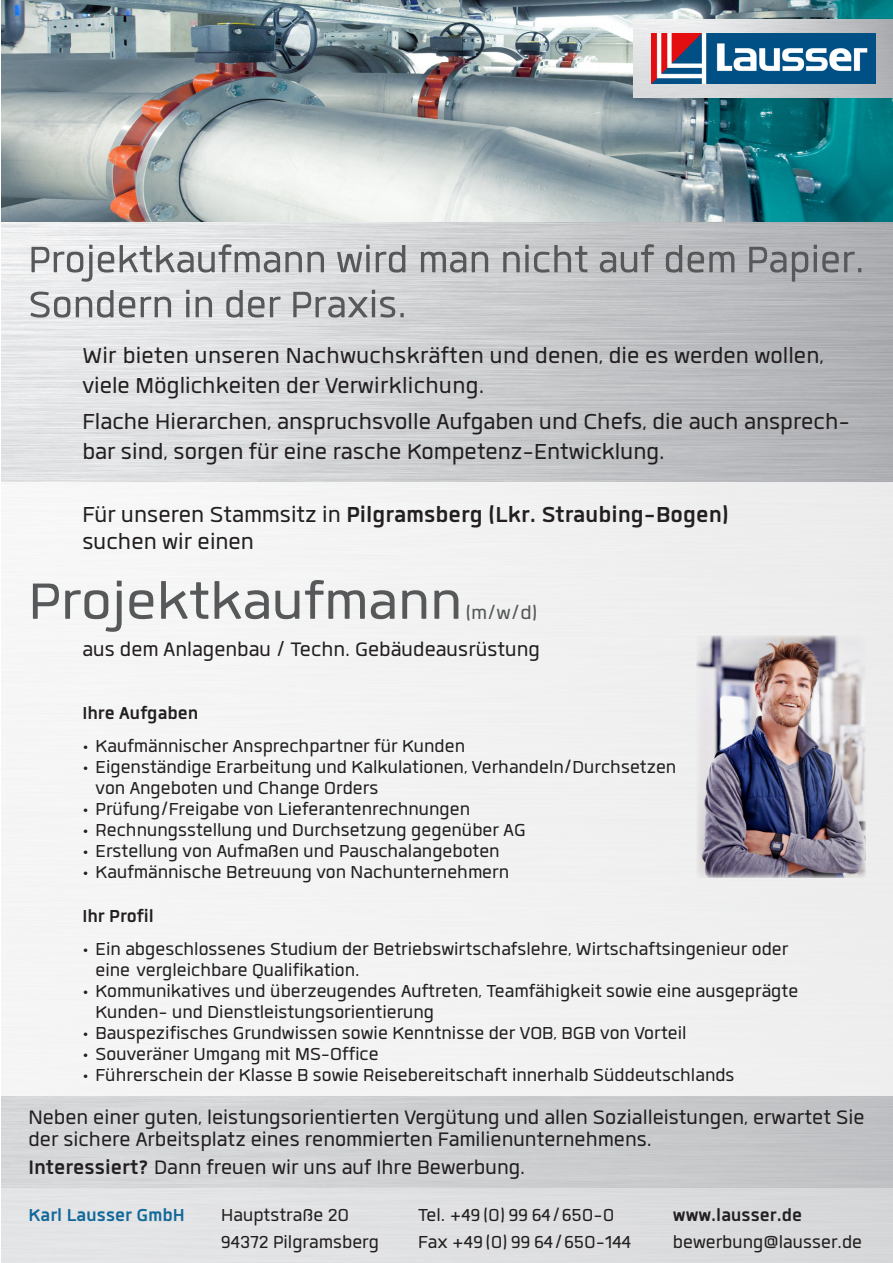
<style>
.page{position:relative;width:893px;height:1263px;background:#fff}
.page>*{position:absolute;margin:0;border:0;box-sizing:border-box;transform-origin:0 0}
.Stellenname_bei_weni{font:70.5px "Quan";color:#57585a;scale:1.05 1}
.Headline_A5_4c{font:51px/45px "Quan";color:#57585a}
.Fließtext{font:30px/30px "Quan";color:#231f20}
.Fließtext-2{font:700 30px "Quan";color:#231f20}
.Fließtext-3{font:27px/22px "Quan";color:#231f20}
.Subheadline_Stellenn{font:27px "Quan";color:#231f20}
.Stellenname_bei_weni-2{font:25.5px "Quan";color:#57585a;scale:1.05 1}
.Fließtext-4{font:24px "Quan";color:#231f20}
.Fusszeile{font:24px "Quan";color:#231f20}
.Fließtext-5{font:700 24px "Quan";color:#231f20}
.Fusszeile-2{font:700 24px "Quan";color:#116999}
.Fusszeile-3{font:700 24px "Quan";color:#231f20}
.s1{font-weight:400}
.s2{font-weight:700}
</style>
<div class="page">
<img style="left:1px;top:0;width:892px;height:222px">
<div style="left:1px;top:483px;width:892px;height:613px;background:#f2f3f3"></div>
<img style="left:697px;top:635px;width:169px;height:243px">
<div style="left:0;top:1188px;width:893px;height:75px;background:#dfe0e1"></div>
<img style="left:633px;top:19px;width:260px;height:79px">
<img style="left:651px;top:33px;width:224px;height:50px">
<p class="Headline_A5_4c" style="left:28px;top:236px;width:837px">Projektkaufmann wird man nicht auf dem Papier.<br>Sondern in der Praxis.</p>
<p class="Fließtext" style="left:82px;top:340px;width:743px">Wir bieten unseren Nachwuchskräften und denen, die es werden wollen, viele Möglichkeiten der Verwirklichung.</p>
<p class="Fließtext" style="left:82px;top:406px;width:769px">Flache Hierarchen, anspruchsvolle Aufgaben und Chefs, die auch ansprech&shy;bar sind, sorgen für eine rasche Kompetenz-Entwicklung.</p>
<p class="Fließtext-2" style="left:82px;top:500px;width:648px"><span class="s1">Für unseren Stammsitz in</span> Pilgramsberg (Lkr. Straubing-Bogen)</p>
<p class="Fließtext" style="left:82px;top:526px;width:173px">suchen wir einen</p>
<p class="Stellenname_bei_weni" style="left:28px;top:568px;width:415px">Projektkaufmann</p>
<p class="Stellenname_bei_weni-2" style="left:465px;top:600px;width:70px">(m/w/d)</p>
<p class="Subheadline_Stellenn" style="left:82px;top:636px;width:459px">aus dem Anlagenbau / Techn. Gebäudeausrüstung</p>
<p class="Fließtext-5" style="left:82px;top:701px;width:118px">Ihre Aufgaben</p>
<p class="Fließtext-4" style="left:82px;top:735px;width:384px">• Kaufmännischer Ansprechpartner für Kunden</p>
<p class="Fließtext-4" style="left:82px;top:756px;width:595px">• Eigenständige Erarbeitung und Kalkulationen, Verhandeln/Durchsetzen</p>
<p class="Fließtext-4" style="left:96px;top:777px;width:284px">von Angeboten und Change Orders</p>
<p class="Fließtext-4" style="left:82px;top:798px;width:389px">• Prüfung/Freigabe von Lieferantenrechnungen</p>
<p class="Fließtext-4" style="left:82px;top:819px;width:445px">• Rechnungsstellung und Durchsetzung gegenüber AG</p>
<p class="Fließtext-4" style="left:82px;top:840px;width:419px">• Erstellung von Aufmaßen und Pauschalangeboten</p>
<p class="Fließtext-4" style="left:82px;top:861px;width:428px">• Kaufmännische Betreuung von Nachunternehmern</p>
<p class="Fließtext-5" style="left:82px;top:904px;width:73px">Ihr Profil</p>
<p class="Fließtext-4" style="left:82px;top:938px;width:708px">• Ein abgeschlossenes Studium der Betriebswirtschafslehre, Wirtschaftsingenieur oder</p>
<p class="Fließtext-4" style="left:96px;top:959px;width:266px">eine vergleichbare Qualifikation.</p>
<p class="Fließtext-4" style="left:82px;top:980px;width:717px">• Kommunikatives und überzeugendes Auftreten, Teamfähigkeit sowie eine ausgeprägte</p>
<p class="Fließtext-4" style="left:96px;top:1001px;width:340px">Kunden- und Dienstleistungsorientierung</p>
<p class="Fließtext-4" style="left:82px;top:1022px;width:606px">• Bauspezifisches Grundwissen sowie Kenntnisse der VOB, BGB von Vorteil</p>
<p class="Fließtext-4" style="left:82px;top:1043px;width:298px">• Souveräner Umgang mit MS-Office</p>
<p class="Fließtext-4" style="left:82px;top:1064px;width:654px">• Führerschein der Klasse B sowie Reisebereitschaft innerhalb Süddeutschlands</p>
<p class="Fließtext-3" style="left:28px;top:1106px;width:838px">Neben einer guten, leistungsorientierten Vergütung und allen Sozialleistungen, erwartet Sie der sichere Arbeitsplatz eines renommierten Familienunternehmens.</p>
<p class="Fließtext-3" style="left:28px;top:1156px;width:498px"><span class="s2">Interessiert?</span> Dann freuen wir uns auf Ihre Bewerbung.</p>
<p class="Fusszeile-2" style="left:28px;top:1204px;width:158px">Karl Lausser GmbH</p>
<p class="Fusszeile" style="left:418px;top:1204px;width:198px">Tel. +49(0) 99 64/650-0</p>
<p class="Fusszeile" style="left:418px;top:1231px;width:215px">Fax +49(0) 99 64/650-144</p>
<p class="Fusszeile" style="left:221px;top:1204px;width:129px">Hauptstraße 20</p>
<p class="Fließtext-4" style="left:221px;top:1231px;width:159px">94372 Pilgramsberg</p>
<p class="Fusszeile-3" style="left:673px;top:1204px;width:131px">www.lausser.de</p>
<p class="Fusszeile" style="left:673px;top:1231px;width:191px">bewerbung@lausser.de</p>
</div>
